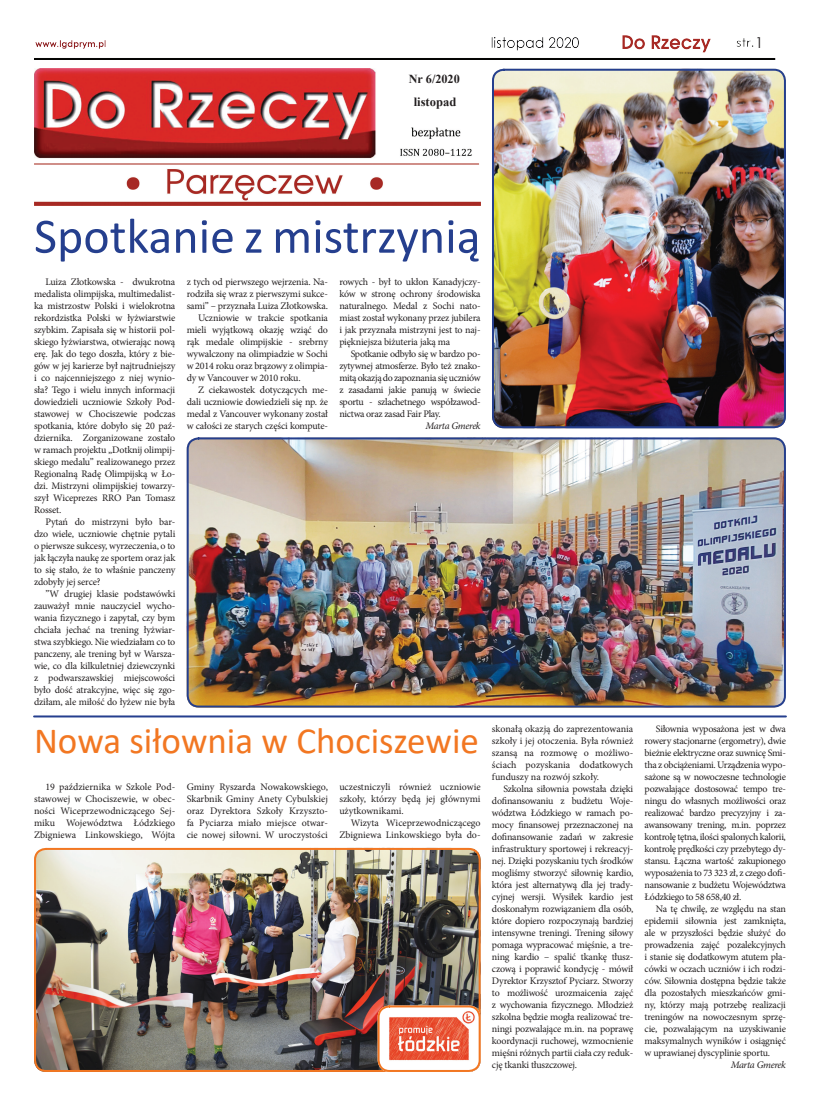
<style>
.page{position:relative;width:820px;height:1106px;background:#fff}
.page>*{position:absolute;margin:0;border:0;box-sizing:border-box;transform-origin:0 0}
.t1{font:50px "Calibri";color:#253f8e}
.t2{font:37px "Calibri";color:#f27722}
.t3{font:15px "Century Gothic";color:#231f20}
.t4{font:700 12.6px "Times New Roman";color:#231f20}
.t5{font:700 12.2px "Times New Roman";color:#231f20}
.t6{font:10px/12px "Minion Pro";letter-spacing:-.015em;color:#231f20;text-align:justify}
.t7{font:italic 10px "Minion Pro";letter-spacing:-.04em;color:#231f20}
</style>
<div class="page">
<img style="left:34px;top:35px;width:740px;height:25px">
<img style="left:34px;top:69px;width:446px;height:137px">
<div style="left:394px;top:69px;width:81px;height:55px;background:#fff"></div>
<div style="left:755px;top:33px;width:25px;height:19px;background:#fff"></div>
<img style="left:34px;top:848px;width:446px;height:223px">
<div style="left:34px;top:848px;width:446px;height:223px;border:2px solid #f27722;border-radius:11px"></div>
<img style="left:187px;top:437px;width:598px;height:270px">
<div style="left:187px;top:437px;width:598px;height:270px;border:2px solid #253f8e;border-radius:11px"></div>
<img style="left:492px;top:69px;width:293px;height:359px">
<div style="left:492px;top:69px;width:293px;height:359px;border:2px solid #253f8e;border-radius:11px"></div>
<hr style="left:34px;top:715px;width:751px;height:2px;background:#253f8e">
<img style="left:377px;top:1005px;width:103px;height:66px">
<div style="left:377px;top:1005px;width:103px;height:66px;border:2px solid #f27722;border-radius:11px"></div>
<p class="t5" style="left:408px;top:70px;width:52px">Nr 6/2020</p>
<p class="t4" style="left:413px;top:93px;width:44px">listopad</p>
<h3 class="t3" style="left:755px;top:32px;width:10px">1</h3>
<h3 class="t3" style="left:756px;top:32px;width:10px">5</h3>
<h1 class="t1" style="left:34px;top:201px;width:448px">Spotkanie z mistrzynią</h1>
<p class="t6" style="left:34px;top:276px;width:143px;text-indent:11px">Luiza Złotkowska - dwukrotna medalista olimpijska, multimedalist&shy;ka mistrzostw Polski i wielokrotna rekordzistka Polski w łyżwiarstwie szybkim. Zapisała się w historii pol&shy;skiego łyżwiarstwa, otwierając nową erę. Jak do tego doszła, który z bie&shy;gów w jej karierze był najtrudniejszy i co najcenniejszego z niej wynio&shy;sła? Tego i wielu innych informacji dowiedzieli uczniowie Szkoły Pod&shy;stawowej w Chociszewie podczas spotkania, które dobyło się 20 paź&shy;dziernika. Zorganizowane zostało w ramach projektu „Dotknij olimpij&shy;skiego medalu” realizowanego przez Regionalną Radę Olimpijską w Ło&shy;dzi. Mistrzyni olimpijskiej towarzy&shy;szył Wiceprezes RRO Pan Tomasz Rosset.</p>
<p class="t6" style="left:34px;top:516px;width:143px;text-indent:11px">Pytań do mistrzyni było bar&shy;dzo wiele, uczniowie chętnie pytali o pierwsze sukcesy, wyrzeczenia, o to jak łączyła naukę ze sportem oraz jak to się stało, że to właśnie panczeny zdobyły jej serce?</p>
<p class="t6" style="left:34px;top:588px;width:143px;text-indent:11px">”W drugiej klasie podstawówki zauważył mnie nauczyciel wycho&shy;wania fizycznego i zapytał, czy bym chciała jechać na trening łyżwiar&shy;stwa szybkiego. Nie wiedziałam co to panczeny, ale trening był w Warsza&shy;wie, co dla kilkuletniej dziewczynki z podwarszawskiej miejscowości było dość atrakcyjne, więc się zgo&shy;dziłam, ale miłość do łyżew nie była</p>
<p class="t6" style="left:339px;top:276px;width:143px">rowych - był to ukłon Kanadyjczy&shy;ków w stronę ochrony środowiska naturalnego. Medal z Sochi nato&shy;miast został wykonany przez jubilera i jak przyznała mistrzyni jest to naj&shy;piękniejsza biżuteria jaką ma</p>
<p class="t6" style="left:339px;top:348px;width:143px;text-indent:11px">Spotkanie odbyło się w bardzo po&shy;zytywnej atmosferze. Było też znako&shy;mitą okazją do zapoznania się uczniów z zasadami jakie panują w świecie sportu - szlachetnego współzawod&shy;nictwa oraz zasad Fair Play.</p>
<p class="t7" style="left:425px;top:419px;width:56px">Marta Gmerek</p>
<p class="t6" style="left:187px;top:276px;width:143px">z tych od pierwszego wejrzenia. Na-</p>
<p class="t6" style="left:187px;top:288px;width:143px">rodziła się wraz z pierwszymi sukce-</p>
<p class="t6" style="left:187px;top:300px;width:143px">sami” – przyznała Luiza Złotkowska.</p>
<p class="t6" style="left:198px;top:312px;width:131px">Uczniowie w trakcie spotkania</p>
<p class="t6" style="left:187px;top:324px;width:143px">mieli wyjątkową okazję wziąć do</p>
<p class="t6" style="left:187px;top:336px;width:143px">rąk medale olimpijskie - srebrny</p>
<p class="t6" style="left:187px;top:348px;width:143px">wywalczony na olimpiadzie w Sochi</p>
<p class="t6" style="left:187px;top:360px;width:143px">w 2014 roku oraz brązowy z olimpia-</p>
<p class="t6" style="left:187px;top:372px;width:115px">dy w Vancouver w 2010 roku.</p>
<p class="t6" style="left:198px;top:384px;width:131px">Z ciekawostek dotyczących me-</p>
<p class="t6" style="left:187px;top:396px;width:143px">dali uczniowie dowiedzieli się np. że</p>
<p class="t6" style="left:187px;top:408px;width:143px">medal z Vancouver wykonany został</p>
<p class="t6" style="left:187px;top:420px;width:143px">w całości ze starych części kompute-</p>
<h2 class="t2" style="left:34px;top:715px;width:446px">Nowa siłownia w Chociszewie</h2>
<p class="t6" style="left:187px;top:780px;width:143px">Gminy Ryszarda Nowakowskiego, Skarbnik Gminy Anety Cybulskiej oraz Dyrektora Szkoły Krzyszto&shy;fa Pyciarza miało miejsce otwar&shy;cie nowej siłowni. W uroczystości</p>
<p class="t6" style="left:339px;top:780px;width:143px">uczestniczyli również uczniowie szkoły, którzy będą jej głównymi użytkownikami.</p>
<p class="t6" style="left:34px;top:780px;width:143px;text-indent:11px">19 października w Szkole Pod&shy;stawowej w Chociszewie, w obec&shy;ności Wiceprzewodniczącego Sej&shy;miku Województwa Łódzkiego Zbigniewa Linkowskiego, Wójta</p>
<p class="t6" style="left:339px;top:816px;width:143px;text-align:right">Wizyta Wiceprzewodniczącego<br>Zbigniewa Linkowskiego była do-</p>
<p class="t6" style="left:492px;top:722px;width:143px">skonałą okazją do zaprezentowania szkoły i jej otoczenia. Była również szansą na rozmowę o możliwo&shy;ściach pozyskania dodatkowych funduszy na rozwój szkoły.</p>
<p class="t6" style="left:492px;top:782px;width:143px;text-indent:11px">Szkolna siłownia powstała dzięki dofinansowaniu z budżetu Woje&shy;wództwa Łódzkiego w ramach po&shy;mocy finansowej przeznaczonej na dofinansowanie zadań w zakresie infrastruktury sportowej i rekreacyj&shy;nej. Dzięki pozyskaniu tych środków mogliśmy stworzyć siłownię kardio, która jest alternatywą dla jej trady&shy;cyjnej wersji. Wysiłek kardio jest doskonałym rozwiązaniem dla osób, które dopiero rozpoczynają bardziej intensywne treningi. Trening siłowy pomaga wypracować mięśnie, a tre&shy;ning kardio – spalić tkankę tłusz&shy;czową i poprawić kondycję - mówił Dyrektor Krzysztof Pyciarz. Stworzy to możliwość urozmaicenia zajęć z wychowania fizycznego. Młodzież szkolna będzie mogła realizować tre&shy;ningi pozwalające m.in. na poprawę koordynacji ruchowej, wzmocnienie mięśni różnych partii ciała czy reduk&shy;cję tkanki tłuszczowej.</p>
<p class="t6" style="left:644px;top:722px;width:143px;text-indent:11px">Siłownia wyposażona jest w dwa rowery stacjonarne (ergometry), dwie bieżnie elektryczne oraz suwnicę Smi&shy;tha z obciążeniami. Urządzenia wypo&shy;sażone są w nowoczesne technologie pozwalające dostosować tempo tre&shy;ningu do własnych możliwości oraz realizować bardzo precyzyjny i za&shy;awansowany trening, m.in. poprzez kontrolę tętna, ilości spalonych kalorii, kontrolę prędkości czy przebytego dy&shy;stansu. Łączna wartość zakupionego wyposażenia to 73 323 zł, z czego dofi&shy;nansowanie z budżetu Województwa Łódzkiego to 58 658,40 zł.</p>
<p class="t6" style="left:644px;top:902px;width:143px;text-indent:11px">Na tę chwilę, ze względu na stan epidemii siłownia jest zamknięta, ale w przyszłości będzie służyć do prowadzenia zajęć pozalekcyjnych i stanie się dodatkowym atutem pla&shy;cówki w oczach uczniów i ich rodzi&shy;ców. Siłownia dostępna będzie także dla pozostałych mieszkańców gmi&shy;ny, którzy mają potrzebę realizacji treningów na nowoczesnym sprzę&shy;cie, pozwalającym na uzyskiwanie maksymalnych wyników i osiągnięć w uprawianej dyscyplinie sportu.</p>
<p class="t7" style="left:730px;top:1058px;width:56px">Marta Gmerek</p>
</div>
